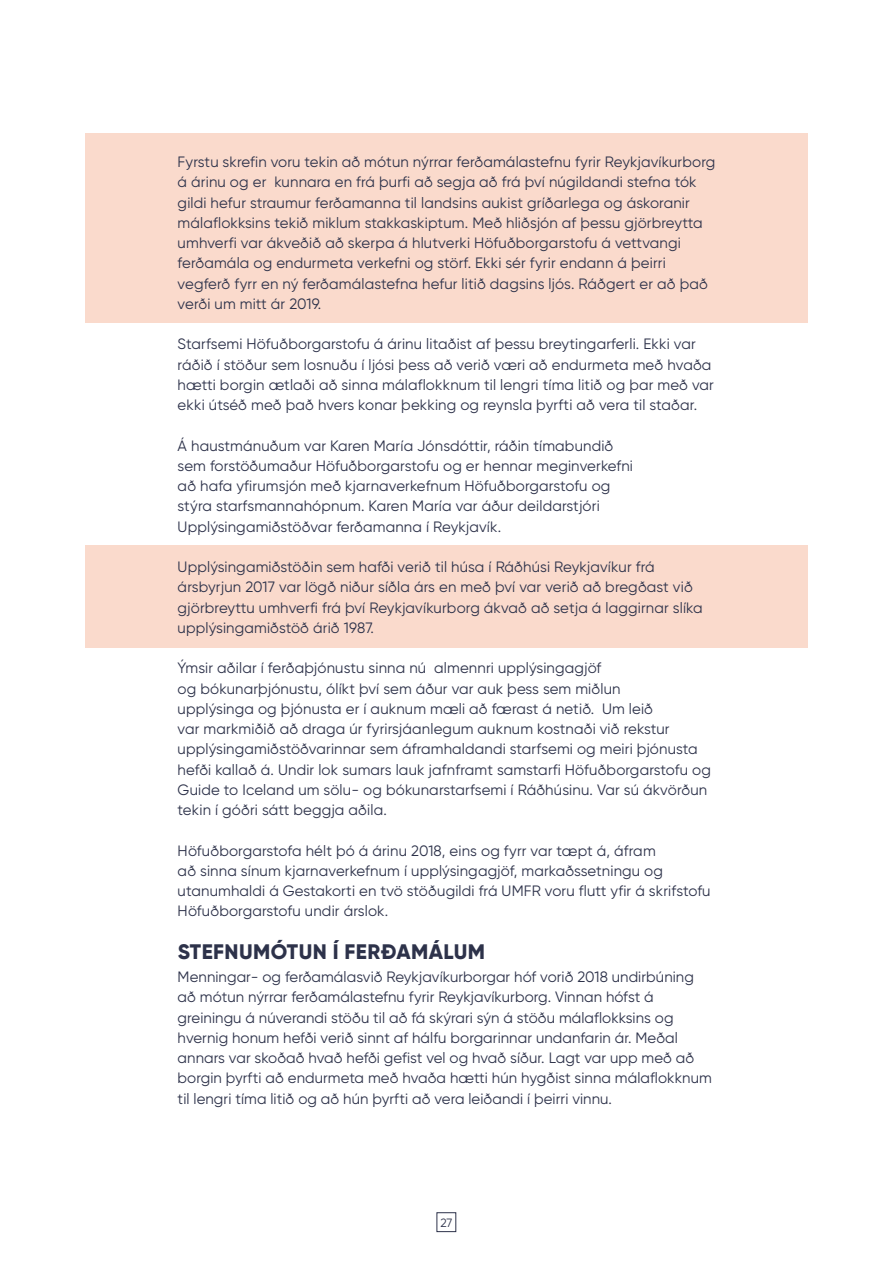
<style>
.page{position:relative;width:893px;height:1263px;background:#fff}
.page>*{position:absolute;margin:0;border:0;box-sizing:border-box;transform-origin:0 0}
.t1{font:800 21px "Gilroy";letter-spacing:.02em;color:#2d324a}
.t2{font:15px/20.2px "Gilroy";letter-spacing:.01em;color:#2d324a}
.t3{font:12px "Gilroy";color:#2d324a}
</style>
<div class="page">
<div style="left:85px;top:134px;width:723px;height:189px;background:#fadacc"></div>
<div style="left:85px;top:546px;width:723px;height:102px;background:#fadacc"></div>
<div style="left:437px;top:1212px;width:19px;height:20px;border:1px solid #2d324a"></div>
<p class="t2" style="left:178px;top:152px;width:539px">Fyrstu skrefin voru tekin að mótun nýrrar ferðamálastefnu fyrir Reykjavíkurborg á árinu og er kunnara en frá þurfi að segja að frá því núgildandi stefna tók gildi hefur straumur ferðamanna til landsins aukist gríðarlega og áskoranir málaflokksins tekið miklum stakkaskiptum. Með hliðsjón af þessu gjörbreytta umhverfi var ákveðið að skerpa á hlutverki Höfuðborgarstofu á vettvangi ferðamála og endurmeta verkefni og störf. Ekki sér fyrir endann á þeirri vegferð fyrr en ný ferðamálastefna hefur litið dagsins ljós. Ráðgert er að það verði um mitt ár 2019.</p>
<p class="t2" style="left:178px;top:334px;width:538px">Starfsemi Höfuðborgarstofu á árinu litaðist af þessu breytingarferli. Ekki var ráðið í stöður sem losnuðu í ljósi þess að verið væri að endurmeta með hvaða hætti borgin ætlaði að sinna málaflokknum til lengri tíma litið og þar með var ekki útséð með það hvers konar þekking og reynsla þyrfti að vera til staðar.</p>
<p class="t2" style="left:178px;top:435px;width:457px">Á haustmánuðum var Karen María Jónsdóttir, ráðin tímabundið sem forstöðumaður Höfuðborgarstofu og er hennar meginverkefni að hafa yfirumsjón með kjarnaverkefnum Höfuðborgarstofu og stýra starfsmannahópnum. Karen María var áður deildarstjóri Upplýsingamiðstöðvar ferðamanna í Reykjavík.</p>
<p class="t2" style="left:178px;top:557px;width:526px">Upplýsingamiðstöðin sem hafði verið til húsa í Ráðhúsi Reykjavíkur frá ársbyrjun 2017 var lögð niður síðla árs en með því var verið að bregðast við gjörbreyttu umhverfi frá því Reykjavíkurborg ákvað að setja á laggirnar slíka upplýsingamiðstöð árið 1987.</p>
<p class="t2" style="left:178px;top:658px;width:535px">Ýmsir aðilar í ferðaþjónustu sinna nú almennri upplýsingagjöf<br>og bókunarþjónustu, ólíkt því sem áður var auk þess sem miðlun<br>upplýsinga og þjónusta er í auknum mæli að færast á netið. Um leið<br>var markmiðið að draga úr fyrirsjáanlegum auknum kostnaði við rekstur upplýsingamiðstöðvarinnar sem áframhaldandi starfsemi og meiri þjónusta hefði kallað á. Undir lok sumars lauk jafnframt samstarfi Höfuðborgarstofu og Guide to Iceland um sölu- og bókunarstarfsemi í Ráðhúsinu. Var sú ákvörðun tekin í góðri sátt beggja aðila.</p>
<p class="t2" style="left:178px;top:840px;width:534px">Höfuðborgarstofa hélt þó á árinu 2018, eins og fyrr var tæpt á, áfram<br>að sinna sínum kjarnaverkefnum í upplýsingagjöf, markaðssetningu og utanumhaldi á Gestakorti en tvö stöðugildi frá UMFR voru flutt yfir á skrifstofu Höfuðborgarstofu undir árslok.</p>
<h1 class="t1" style="left:178px;top:938px;width:309px">STEFNUMÓTUN Í FERÐAMÁLUM</h1>
<p class="t2" style="left:178px;top:966px;width:536px">Menningar- og ferðamálasvið Reykjavíkurborgar hóf vorið 2018 undirbúning að mótun nýrrar ferðamálastefnu fyrir Reykjavíkurborg. Vinnan hófst á greiningu á núverandi stöðu til að fá skýrari sýn á stöðu málaflokksins og hvernig honum hefði verið sinnt af hálfu borgarinnar undanfarin ár. Meðal annars var skoðað hvað hefði gefist vel og hvað síður. Lagt var upp með að borgin þyrfti að endurmeta með hvaða hætti hún hygðist sinna málaflokknum til lengri tíma litið og að hún þyrfti að vera leiðandi í þeirri vinnu.</p>
<p class="t3" style="left:440px;top:1215px;width:14px">27</p>
</div>
